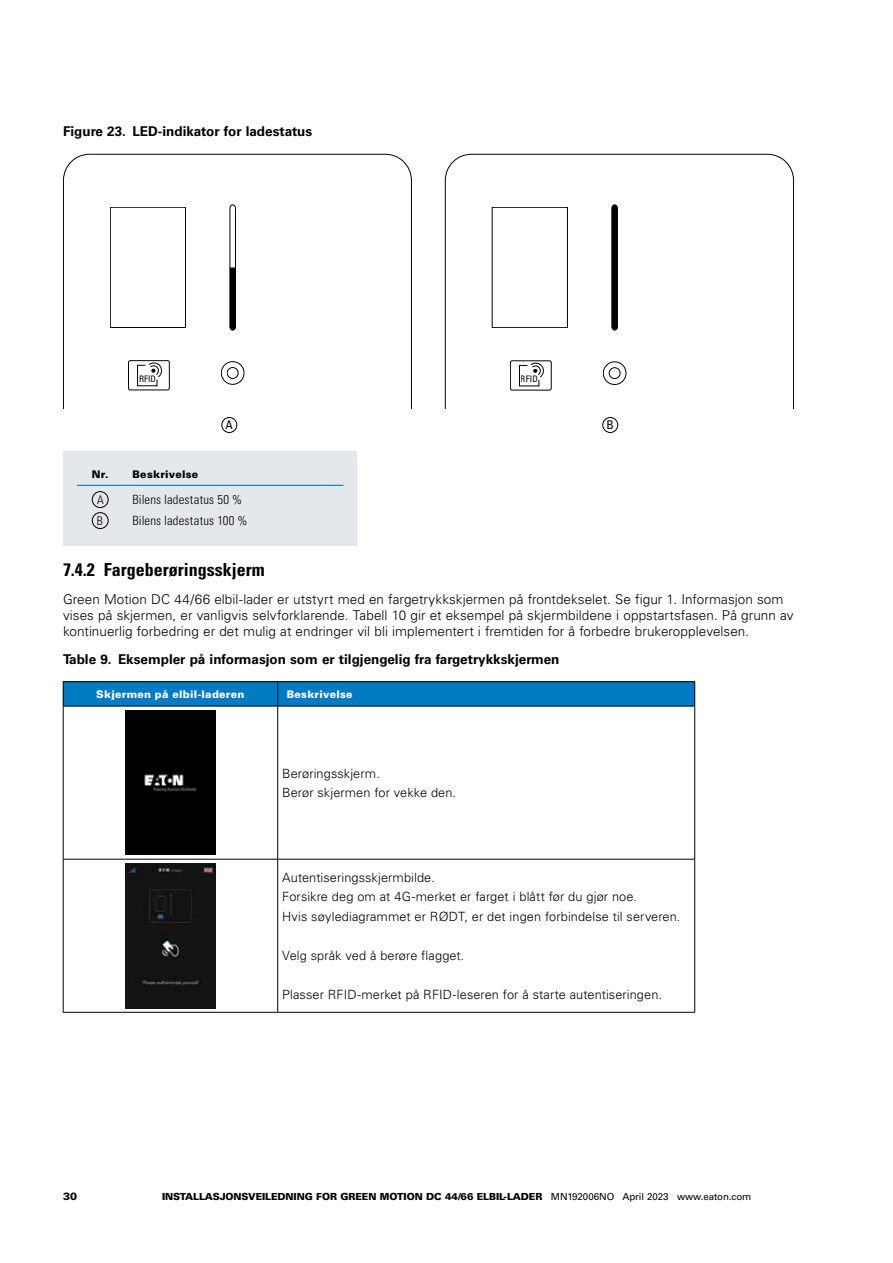
<style>
.page{position:relative;width:893px;height:1263px;background:#fff}
.page>*{position:absolute;margin:0;border:0;box-sizing:border-box;transform-origin:0 0}
.t1{font:700 condensed 18px "Univers LT Std";color:#000}
.t2{font:300 13.5px/15.8px "Univers LT Std";letter-spacing:.005em;color:#000}
.t3{font:700 13.5px "Univers LT Std";color:#000}
.t4{font:300 12.75px/19.5px "Univers LT Std";letter-spacing:.005em;color:#000}
.t5{font:300 condensed 12.75px "Univers LT Std";letter-spacing:.01em;color:#000}
.t6{font:300 condensed 12px "Univers LT Std";color:#000}
.t7{font:condensed 12px "EATON Univers";color:#000}
.t8{font:900 10.5px "Univers LT Std";letter-spacing:.025em;color:#fff}
.t9{font:900 10.5px "Univers LT Std";letter-spacing:.025em;color:#000}
.t10{font:900 9.75px "Univers LT Std";letter-spacing:-.01em;color:#000}
.t11{font:condensed 9px "EATON Univers";color:#010101}
.s1{font-weight:400}
</style>
<div class="page">
<div style="left:63px;top:682px;width:215px;height:24px;background:#007ac2"></div>
<div style="left:278px;top:682px;width:417px;height:24px;background:#007ac2"></div>
<svg style="left:64px;top:858px;width:213px;height:154px"></svg>
<hr style="left:63px;top:681px;width:215px;height:1px;background:#000">
<hr style="left:278px;top:681px;width:417px;height:1px;background:#000">
<svg style="left:694px;top:682px;width:1px;height:24px"></svg>
<hr style="left:63px;top:706px;width:215px;height:1px;background:#000">
<hr style="left:278px;top:706px;width:417px;height:1px;background:#000">
<hr style="left:694px;top:706px;width:1px;height:153px;background:#000">
<hr style="left:63px;top:859px;width:215px;height:1px;background:#000">
<hr style="left:278px;top:859px;width:417px;height:1px;background:#000">
<hr style="left:694px;top:859px;width:1px;height:153px;background:#000">
<hr style="left:63px;top:1012px;width:215px;height:1px;background:#000">
<hr style="left:278px;top:1012px;width:417px;height:1px;background:#000">
<svg style="left:63px;top:682px;width:1px;height:24px"></svg>
<svg style="left:277px;top:682px;width:1px;height:24px"></svg>
<hr style="left:63px;top:706px;width:1px;height:153px;background:#000">
<hr style="left:277px;top:706px;width:1px;height:153px;background:#000">
<hr style="left:63px;top:859px;width:1px;height:153px;background:#000">
<hr style="left:277px;top:859px;width:1px;height:153px;background:#000">
<div style="left:125px;top:710px;width:91px;height:145px;background:#010101"></div>
<img style="left:125px;top:863px;width:91px;height:145px">
<div style="left:63px;top:451px;width:293px;height:94px;background:#e4e8ea"></div>
<hr style="left:77px;top:485px;width:46px;height:1px;background:#007ac2">
<hr style="left:132px;top:485px;width:193px;height:1px;background:#007ac2">
<svg style="left:325px;top:485px;width:18px;height:1px"></svg>
<div style="left:92px;top:491px;width:17px;height:17px;border:1px solid #000;border-radius:50%"></div>
<div style="left:92px;top:512px;width:17px;height:17px;border:1px solid #000;border-radius:50%"></div>
<svg style="left:63px;top:154px;width:349px;height:254px"></svg>
<div style="left:110px;top:207px;width:76px;height:121px;border:1px solid #010101"></div>
<div style="left:128px;top:360px;width:42px;height:30px;border:1px solid #010101;border-radius:2px"></div>
<svg style="left:137px;top:363px;width:25px;height:23px"></svg>
<div style="left:221px;top:361px;width:23px;height:24px;border:1px solid #010101;border-radius:50%"></div>
<div style="left:227px;top:368px;width:11px;height:10px;background:#fff;border-radius:50%"></div>
<div style="left:227px;top:367px;width:11px;height:12px;border:1px solid #010101;border-radius:50%"></div>
<svg style="left:445px;top:154px;width:349px;height:254px"></svg>
<div style="left:492px;top:207px;width:76px;height:121px;border:1px solid #010101"></div>
<svg style="left:612px;top:205px;width:6px;height:125px"></svg>
<svg style="left:230px;top:205px;width:6px;height:125px"></svg>
<div style="left:510px;top:361px;width:41px;height:29px;border:1px solid #010101;border-radius:2px"></div>
<svg style="left:519px;top:363px;width:25px;height:23px"></svg>
<div style="left:603px;top:362px;width:23px;height:23px;border:1px solid #010101;border-radius:50%"></div>
<div style="left:609px;top:368px;width:11px;height:11px;background:#fff;border-radius:50%"></div>
<div style="left:609px;top:367px;width:11px;height:12px;border:1px solid #010101;border-radius:50%"></div>
<div style="left:222px;top:417px;width:15px;height:16px;border:1px solid #000;border-radius:50%"></div>
<div style="left:602px;top:417px;width:16px;height:16px;border:1px solid #000;border-radius:50%"></div>
<p class="t3" style="left:63px;top:123px;width:251px">Figure 23. LED-indikator for ladestatus</p>
<p class="t11" style="left:139px;top:374px;width:18px">RFID</p>
<p class="t11" style="left:521px;top:374px;width:18px">RFID</p>
<p class="t7" style="left:225px;top:418px;width:9px">A</p>
<p class="t7" style="left:606px;top:418px;width:9px">B</p>
<p class="t9" style="left:92px;top:468px;width:108px">Nr. Beskrivelse</p>
<p class="t6" style="left:97px;top:492px;width:8px">A</p>
<p class="t5" style="left:132px;top:492px;width:111px">Bilens ladestatus 50 %</p>
<p class="t6" style="left:97px;top:513px;width:7px">B</p>
<p class="t5" style="left:132px;top:513px;width:117px">Bilens ladestatus 100 %</p>
<h1 class="t1" style="left:63px;top:559px;width:203px">7.4.2 Fargeberøringsskjerm</h1>
<p class="t2" style="left:63px;top:592px;width:732px">Green Motion DC 44/66 elbil-lader er utstyrt med en fargetrykkskjermen på frontdekselet. Se figur 1. Informasjon som vises på skjermen, er vanligvis selvforklarende. Tabell 10 gir et eksempel på skjermbildene i oppstartsfasen. På grunn av kontinuerlig forbedring er det mulig at endringer vil bli implementert i fremtiden for å forbedre brukeropplevelsen.</p>
<p class="t3" style="left:63px;top:651px;width:498px">Table 9. Eksempler på informasjon som er tilgjengelig fra fargetrykkskjermen</p>
<p class="t8" style="left:96px;top:687px;width:150px">Skjermen på elbil-laderen</p>
<p class="t8" style="left:287px;top:687px;width:67px">Beskrivelse</p>
<p class="t4" style="left:282px;top:763px;width:175px">Berøringsskjerm.<br>Berør skjermen for vekke den.</p>
<p class="t4" style="left:282px;top:867px;width:400px">Autentiseringsskjermbilde.<br>Forsikre deg om at 4G-merket er farget i blått før du gjør noe.<br>Hvis søylediagrammet er RØDT, er det ingen forbindelse til serveren.</p>
<p class="t4" style="left:282px;top:945px;width:184px">Velg språk ved å berøre flagget.</p>
<p class="t4" style="left:282px;top:984px;width:381px">Plasser RFID-merket på RFID-leseren for å starte autentiseringen.</p>
<p class="t9" style="left:63px;top:1189px;width:16px">30</p>
<p class="t10" style="left:162px;top:1190px;width:591px">INSTALLASJONSVEILEDNING FOR GREEN MOTION DC 44/66 ELBIL-LADER <span class="s1">MN192006NO April 2023 www.eaton.com</span></p>
</div>
